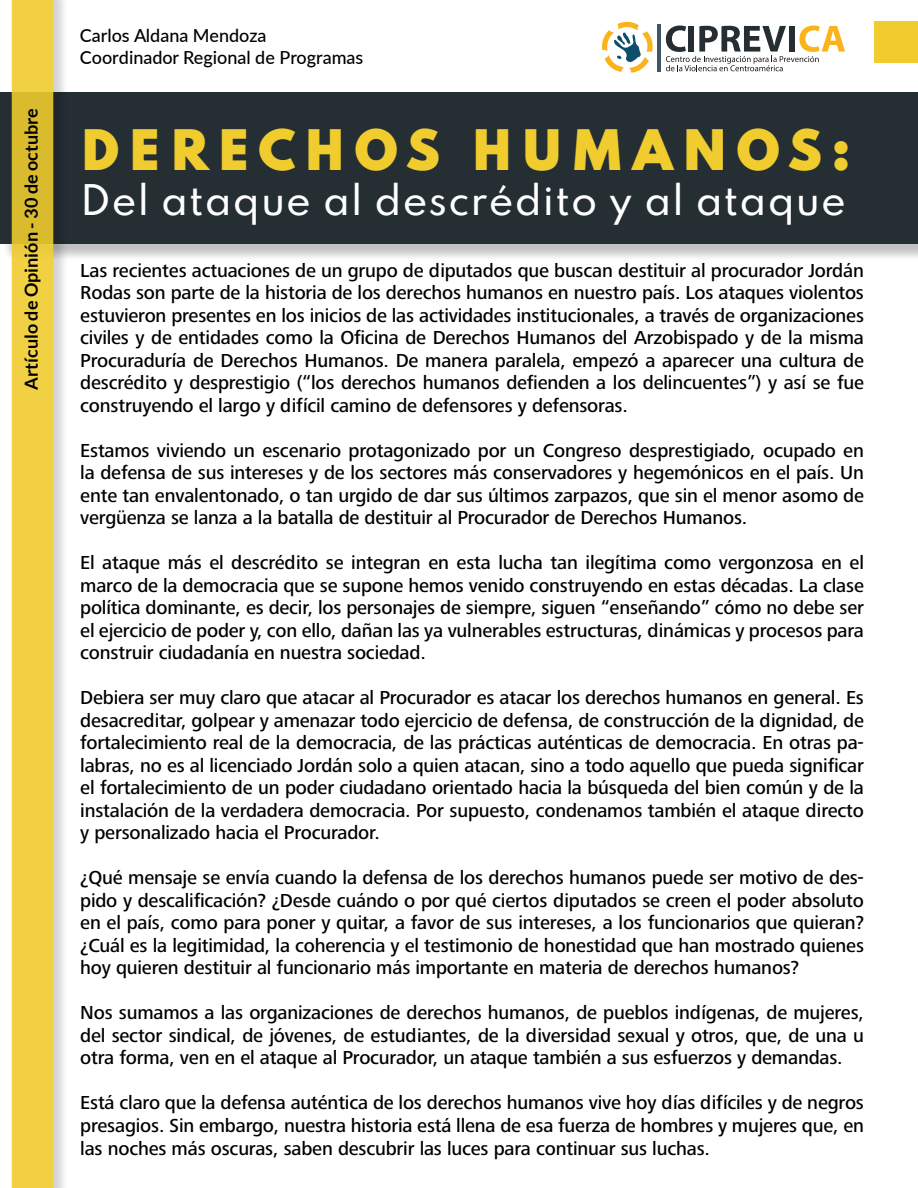
<style>
.page{position:relative;width:918px;height:1188px;background:#fff}
.page>*{position:absolute;margin:0;border:0;box-sizing:border-box;transform-origin:0 0}
.t1{font:900 49.5px "Spartan";letter-spacing:.17em;color:#f0cc2e}
.t2{font:500 37.5px "Spartan";letter-spacing:.03em;color:#fff}
.t3{font:500 19.5px/22.5px "Frutiger Next";letter-spacing:-.01em;color:#000;text-align:justify}
.t4{font:500 18px/21.6px "Lato";color:#000}
.t5{font:700 18px "Lato";color:#000}
</style>
<div class="page">
<div style="left:2px;top:94px;width:916px;height:168px;background:#000;opacity:.25"></div>
<div style="left:0;top:92px;width:918px;height:151px;background:#242e33"></div>
<div style="left:12px;top:0;width:58px;height:1188px;background:#000;opacity:.2"></div>
<svg style="left:12px;top:0;width:41px;height:1188px;background:#eece40"></svg>
<svg style="left:602px;top:22px;width:51px;height:51px"></svg>
<hr style="left:658px;top:24px;width:3px;height:48px;background:#3d5766">
<svg style="left:666px;top:26px;width:179px;height:45px"></svg>
<div style="left:875px;top:22px;width:43px;height:41px;background:#f0cc2e"></div>
<p class="t5" style="left:21px;top:390px;width:284px;rotate:-90deg">Artículo de Opinión - 30 de octubre</p>
<p class="t4" style="left:80px;top:24px;width:285px">Carlos Aldana Mendoza<br>Coordinador Regional de Programas</p>
<h1 class="t1" style="left:80px;top:113px;width:773px">DERECHOS HUMANOS:</h1>
<h2 class="t2" style="left:80px;top:172px;width:767px">Del ataque al descrédito y al ataque</h2>
<p class="t3" style="left:80px;top:259px;width:785px">Las recientes actuaciones de un grupo de diputados que buscan destituir al procurador Jordán Rodas son parte de la historia de los derechos humanos en nuestro país. Los ataques violentos estuvieron presentes en los inicios de las actividades institucionales, a través de organizaciones civiles y de entidades como la Oficina de Derechos Humanos del Arzobispado y de la misma Procuraduría de Derechos Humanos. De manera paralela, empezó a aparecer una cultura de descrédito y desprestigio (“los derechos humanos defienden a los delincuentes”) y así se fue construyendo el largo y difícil camino de defensores y defensoras.</p>
<p class="t3" style="left:80px;top:439px;width:785px">Estamos viviendo un escenario protagonizado por un Congreso desprestigiado, ocupado en la defensa de sus intereses y de los sectores más conservadores y hegemónicos en el país. Un ente tan envalentonado, o tan urgido de dar sus últimos zarpazos, que sin el menor asomo de vergüenza se lanza a la batalla de destituir al Procurador de Derechos Humanos.</p>
<p class="t3" style="left:80px;top:552px;width:785px">El ataque más el descrédito se integran en esta lucha tan ilegítima como vergonzosa en el marco de la democracia que se supone hemos venido construyendo en estas décadas. La clase política dominante, es decir, los personajes de siempre, siguen “enseñando” cómo no debe ser el ejercicio de poder y, con ello, dañan las ya vulnerables estructuras, dinámicas y procesos para construir ciudadanía en nuestra sociedad.</p>
<p class="t3" style="left:80px;top:687px;width:785px">Debiera ser muy claro que atacar al Procurador es atacar los derechos humanos en general. Es desacreditar, golpear y amenazar todo ejercicio de defensa, de construcción de la dignidad, de fortalecimiento real de la democracia, de las prácticas auténticas de democracia. En otras pa&shy;labras, no es al licenciado Jordán solo a quien atacan, sino a todo aquello que pueda significar el fortalecimiento de un poder ciudadano orientado hacia la búsqueda del bien común y de la instalación de la verdadera democracia. Por supuesto, condenamos también el ataque directo y personalizado hacia el Procurador.</p>
<p class="t3" style="left:80px;top:867px;width:785px">¿Qué mensaje se envía cuando la defensa de los derechos humanos puede ser motivo de des&shy;pido y descalificación? ¿Desde cuándo o por qué ciertos diputados se creen el poder absoluto en el país, como para poner y quitar, a favor de sus intereses, a los funcionarios que quieran? ¿Cuál es la legitimidad, la coherencia y el testimonio de honestidad que han mostrado quienes hoy quieren destituir al funcionario más importante en materia de derechos humanos?</p>
<p class="t3" style="left:80px;top:1002px;width:785px">Nos sumamos a las organizaciones de derechos humanos, de pueblos indígenas, de mujeres, del sector sindical, de jóvenes, de estudiantes, de la diversidad sexual y otros, que, de una u otra forma, ven en el ataque al Procurador, un ataque también a sus esfuerzos y demandas.</p>
<p class="t3" style="left:80px;top:1092px;width:785px">Está claro que la defensa auténtica de los derechos humanos vive hoy días difíciles y de negros presagios. Sin embargo, nuestra historia está llena de esa fuerza de hombres y mujeres que, en las noches más oscuras, saben descubrir las luces para continuar sus luchas.</p>
</div>
